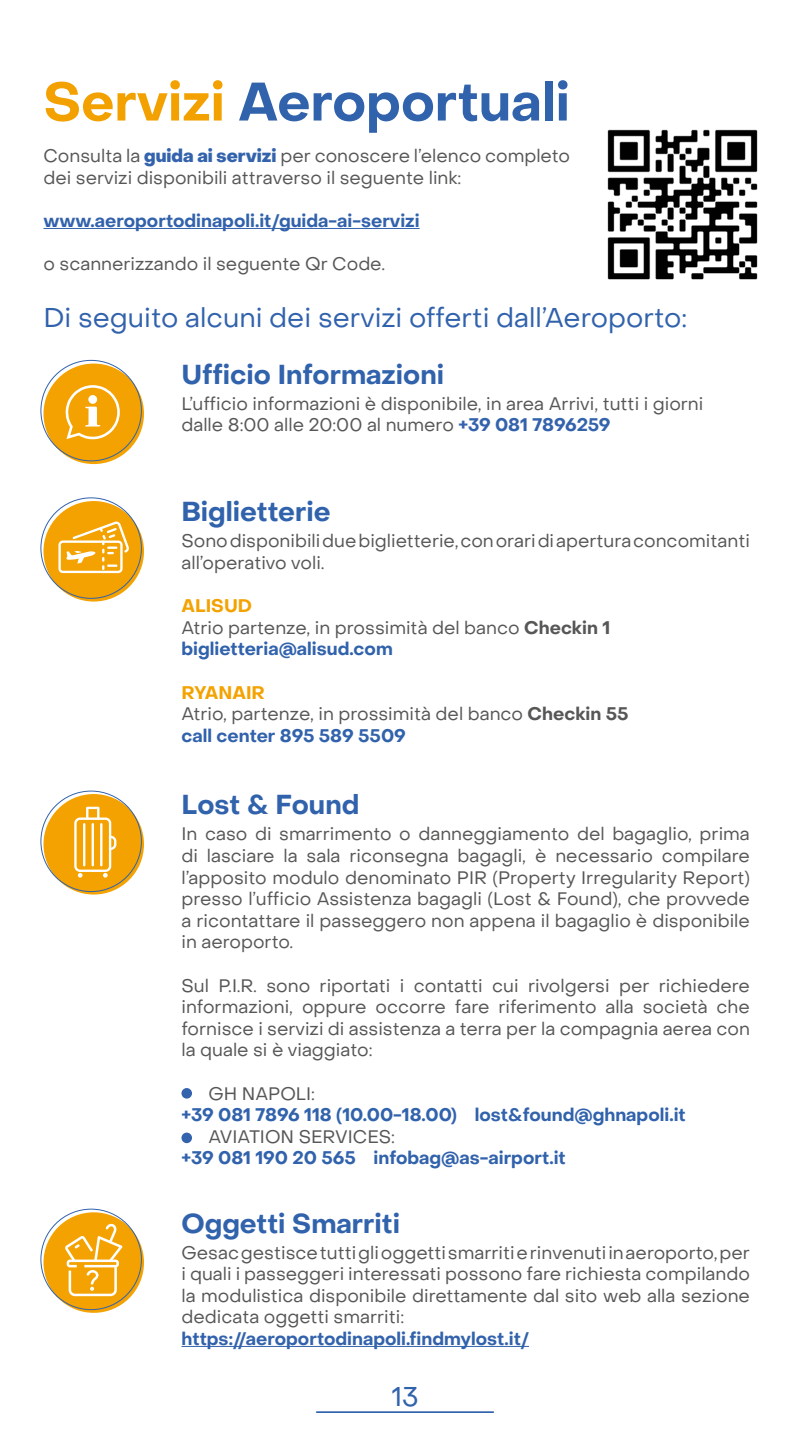
<style>
.page{position:relative;width:810px;height:1440px;background:#fff}
.page>*{position:absolute;margin:0;border:0;box-sizing:border-box;transform-origin:0 0}
.t1{font:700 53.32px "Object Sans";color:#3162ac}
.t2{font:700 27px "Object Sans";color:#3162ac}
.t3{font:27px "Object Sans";color:#3162ac}
.t4{font:18px/21.6px "Object Sans";color:#575756}
.t5{font:700 18px "Object Sans";color:#3162ac}
.t6{font:700 18px "Object Sans";color:#3262ac}
.s1{color:#f2a100}
.s2{font-weight:800;color:#3363ac}
.s3{font-weight:700;color:#3363ac}
.s4{font-weight:700;color:#f3a201}
.s5{font-weight:700}
.s6{font-weight:700;color:#3162ac}
</style>
<div class="page">
<hr style="left:316px;top:1411px;width:178px;height:2px;background:#3162ac">
<hr style="left:181px;top:1346px;width:348px;height:1px;background:#3262ac">
<div style="left:44px;top:501px;width:100px;height:101px;background:#f3a201;border-radius:50%"></div>
<div style="left:44px;top:364px;width:100px;height:100px;background:#f3a201;border-radius:50%"></div>
<div style="left:44px;top:1212px;width:100px;height:101px;background:#f3a201;border-radius:50%"></div>
<div style="left:44px;top:794px;width:100px;height:101px;background:#f3a201;border-radius:50%"></div>
<div style="left:181px;top:1088px;width:11px;height:11px;background:#3363ac;border-radius:50%"></div>
<div style="left:181px;top:1133px;width:11px;height:10px;background:#3363ac;border-radius:50%"></div>
<svg style="left:58px;top:521px;width:71px;height:52px"></svg>
<svg style="left:74px;top:807px;width:42px;height:71px"></svg>
<svg style="left:65px;top:1224px;width:57px;height:72px"></svg>
<hr style="left:44px;top:228px;width:376px;height:1px;background:#3262ac">
<img style="left:607px;top:129px;width:151px;height:151px">
<svg style="left:66px;top:385px;width:54px;height:54px"></svg>
<h1 class="t1" style="left:44px;top:69px;width:528px"><span class="s1">Servizi</span> Aeroportuali</h1>
<p class="t4" style="left:44px;top:145px;width:528px">Consulta la <span class="s2">guida ai servizi</span> per conoscere l’elenco completo dei servizi disponibili attraverso il seguente link:</p>
<p class="t6" style="left:44px;top:210px;width:378px">www.aeroportodinapoli.it/guida-ai-servizi</p>
<p class="t4" style="left:44px;top:253px;width:343px">o scannerizzando il seguente Qr Code.</p>
<h2 class="t3" style="left:44px;top:302px;width:645px">Di seguito alcuni dei servizi offerti dall’Aeroporto:</h2>
<h2 class="t2" style="left:181px;top:358px;width:264px">Ufficio Informazioni</h2>
<p class="t4" style="left:181px;top:393px;width:523px">L’ufficio informazioni è disponibile, in area Arrivi, tutti i giorni dalle 8:00 alle 20:00 al numero <span class="s3">+39 081 7896259</span></p>
<h2 class="t2" style="left:181px;top:495px;width:151px">Biglietterie</h2>
<p class="t4" style="left:181px;top:530px;width:570px">Sono disponibili due biglietterie, con orari di apertura concomitanti all’operativo voli.</p>
<p class="t4" style="left:181px;top:595px;width:430px"><span class="s4">ALISUD<br></span>Atrio partenze, in prossimità del banco <span class="s5">Checkin 1 </span><span class="s6">biglietteria@alisud.com</span></p>
<p class="t4" style="left:181px;top:682px;width:449px"><span class="s4">RYANAIR<br></span>Atrio, partenze, in prossimità del banco <span class="s5">Checkin 55 </span><span class="s6">call center 895 589 5509</span></p>
<h2 class="t2" style="left:181px;top:788px;width:179px">Lost &amp; Found</h2>
<p class="t4" style="left:181px;top:823px;width:570px;text-align:justify">In caso di smarrimento o danneggiamento del bagaglio, prima di lasciare la sala riconsegna bagagli, è necessario compilare l’apposito modulo denominato PIR (Property Irregularity Report) presso l’ufficio Assistenza bagagli (Lost &amp; Found), che provvede a ricontattare il passeggero non appena il bagaglio è disponibile in aeroporto.</p>
<p class="t4" style="left:181px;top:975px;width:570px;text-align:justify">Sul P.I.R. sono riportati i contatti cui rivolgersi per richiedere informazioni, oppure occorre fare riferimento alla società che fornisce i servizi di assistenza a terra per la compagnia aerea con la quale si è viaggiato:</p>
<p class="t4" style="left:208px;top:1083px;width:108px">GH NAPOLI:</p>
<p class="t5" style="left:181px;top:1104px;width:506px">+39 081 7896 118 (10.00-18.00) lost&amp;found@ghnapoli.it</p>
<p class="t4" style="left:208px;top:1126px;width:188px">AVIATION SERVICES:</p>
<p class="t5" style="left:181px;top:1147px;width:386px">+39 081 190 20 565 infobag@as-airport.it</p>
<h2 class="t2" style="left:181px;top:1207px;width:220px">Oggetti Smarriti</h2>
<p class="t4" style="left:181px;top:1242px;width:570px;text-align:justify">Gesac gestisce tutti gli oggetti smarriti e rinvenuti in aeroporto, per i quali i passeggeri interessati possono fare richiesta compilando la modulistica disponibile direttamente dal sito web alla sezione dedicata oggetti smarriti:</p>
<p class="t6" style="left:181px;top:1328px;width:349px">https://aeroportodinapoli.findmylost.it/</p>
<h2 class="t3" style="left:391px;top:1380px;width:29px">13</h2>
</div>
